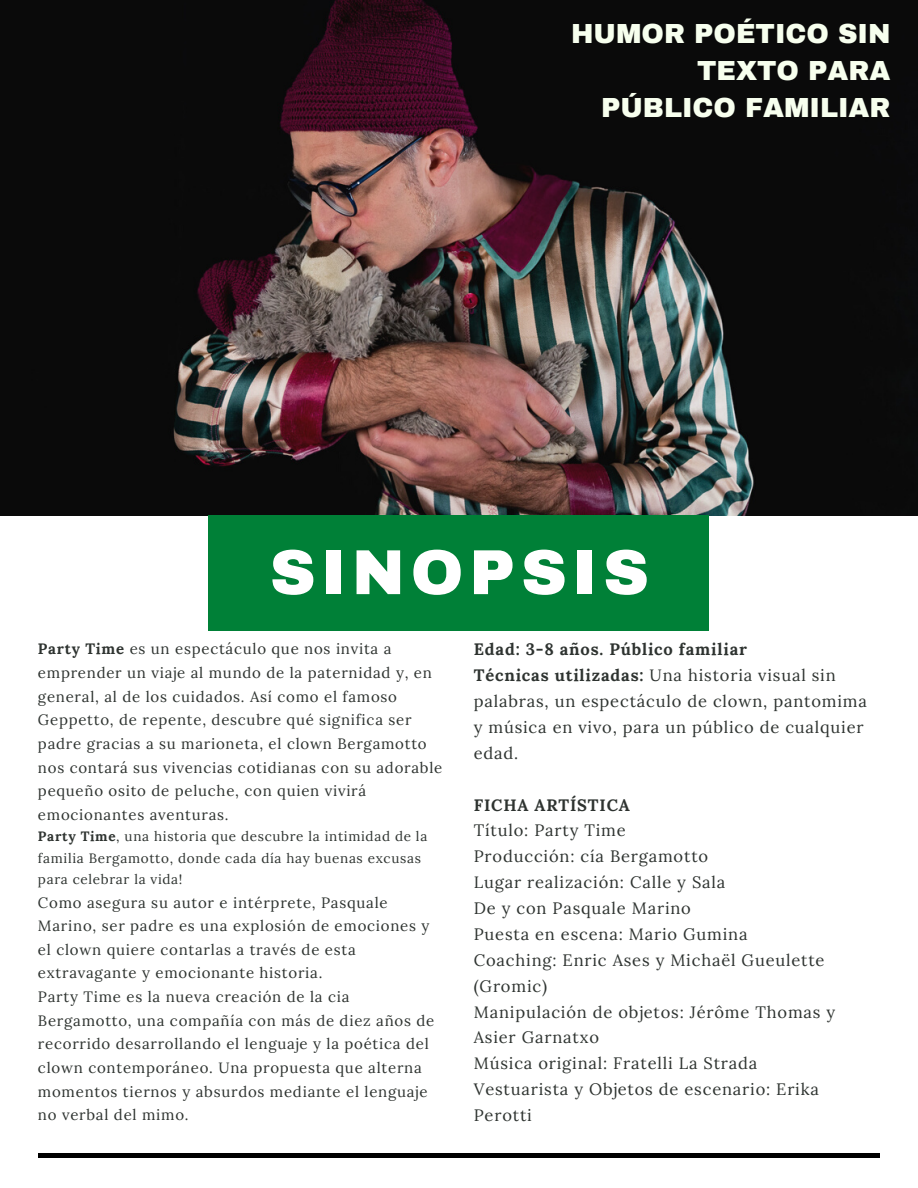
<style>
.page{position:relative;width:918px;height:1188px;background:#fff}
.page>*{position:absolute;margin:0;border:0;box-sizing:border-box;transform-origin:0 0}
.t1{font:900 63.6px "Archivo";letter-spacing:.09em;color:#fff}
.t2{font:900 27px/37.2px "Archivo";color:#f7ffee;text-align:right}
.t3{font:16.5px/25.8px "Lora";letter-spacing:.05em;color:#2e3330}
.t4{font:700 16.5px "Lora";letter-spacing:.05em;color:#2e3330}
.t5{font:15px/23.7px "Lora";letter-spacing:.05em;color:#2e3330}
.t6{font:13.5px/21.3px "Lora";letter-spacing:.05em;color:#2e3330}
.s1{font-weight:700}
</style>
<div class="page">
<img style="left:0;top:0;width:918px;height:515px">
<hr style="left:38px;top:1154px;width:842px;height:3px;background:#000">
<div style="left:208px;top:515px;width:501px;height:115px;background:#008037"></div>
<h2 class="t2" style="left:571px;top:15px;width:321px">HUMOR POÉTICO SIN<br>TEXTO PARA<br>PÚBLICO FAMILIAR</h2>
<h1 class="t1" style="left:270px;top:538px;width:381px">SINOPSIS</h1>
<p class="t5" style="left:38px;top:637px;width:406px"><span class="s1">Party Time</span> es un espectáculo que nos invita a emprender un viaje al mundo de la paternidad y, en general, al de los cuidados. Así como el famoso Geppetto, de repente, descubre qué significa ser padre gracias a su marioneta, el clown Bergamotto nos contará sus vivencias cotidianas con su adorable pequeño osito de peluche, con quien vivirá emocionantes aventuras.</p>
<p class="t6" style="left:38px;top:826px;width:391px"><span class="s1">Party Time</span>, una historia que descubre la intimidad de la familia Bergamotto, donde cada día hay buenas excusas para celebrar la vida!</p>
<p class="t5" style="left:38px;top:890px;width:398px">Como asegura su autor e intérprete, Pasquale Marino, ser padre es una explosión de emociones y el clown quiere contarlas a través de esta extravagante y emocionante historia.<br>Party Time es la nueva creación de la cia Bergamotto, una compañía con más de diez años de recorrido desarrollando el lenguaje y la poética del clown contemporáneo. Una propuesta que alterna momentos tiernos y absurdos mediante el lenguaje no verbal del mimo.</p>
<p class="t3" style="left:474px;top:636px;width:395px"><span class="s1">Edad: 3-8 años. Público familiar<br>Técnicas utilizadas:</span> Una historia visual sin palabras, un espectáculo de clown, pantomima y música en vivo, para un público de cualquier edad.</p>
<p class="t4" style="left:474px;top:794px;width:158px">FICHA ARTÍSTICA</p>
<p class="t3" style="left:474px;top:817px;width:363px">Título: Party Time<br>Producción: cía Bergamotto<br>Lugar realización: Calle y Sala<br>De y con Pasquale Marino<br>Puesta en escena: Mario Gumina<br>Coaching: Enric Ases y Michaël Gueulette (Gromic)<br>Manipulación de objetos: Jérôme Thomas y<br>Asier Garnatxo<br>Música original: Fratelli La Strada<br>Vestuarista y Objetos de escenario: Erika<br>Perotti</p>
</div>
